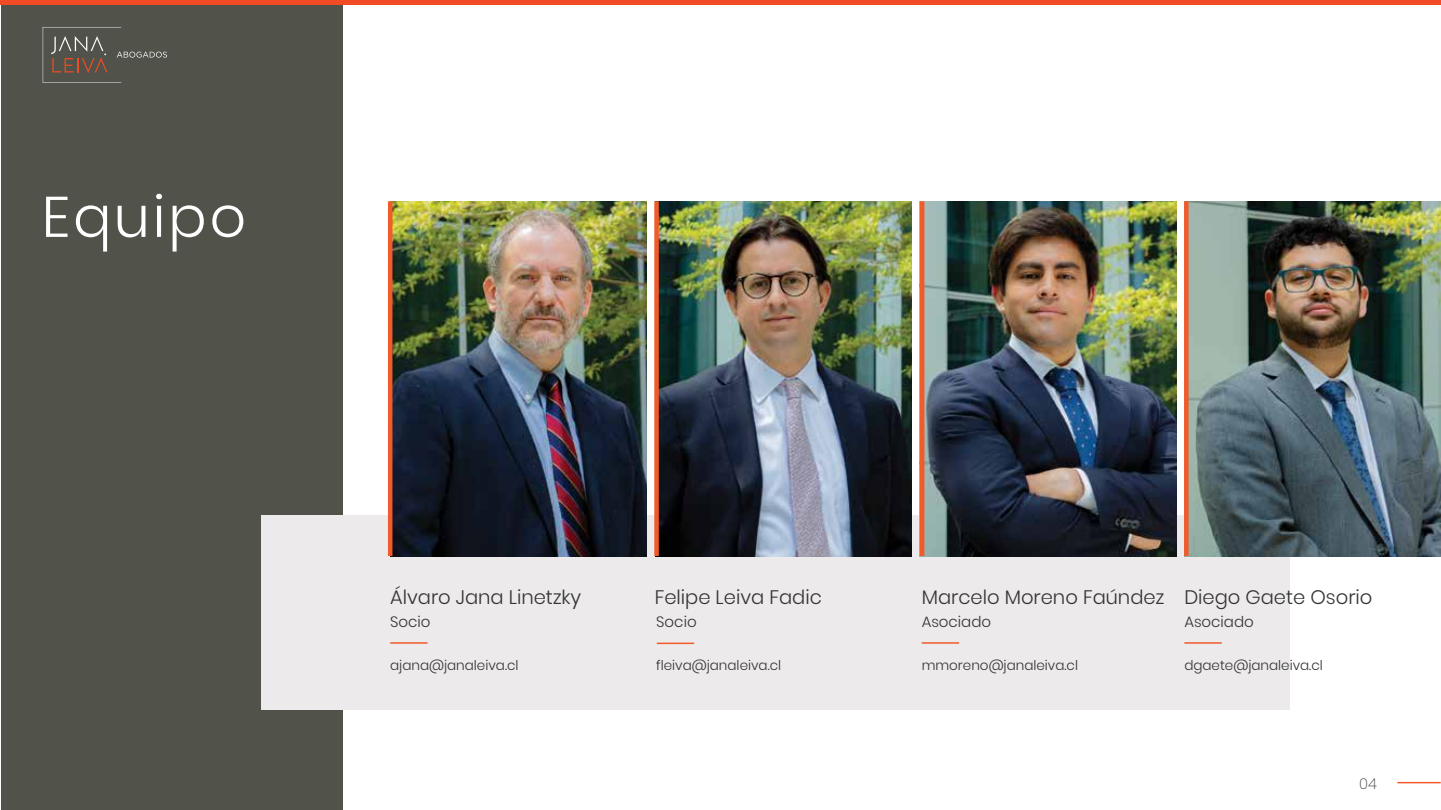
<style>
.page{position:relative;width:1441px;height:810px;background:#fff}
.page>*{position:absolute;margin:0;border:0;box-sizing:border-box;transform-origin:0 0}
.t1{font:300 57px "Poppins";letter-spacing:.05em;color:#fff}
.t2{font:300 19.5px "Poppins";color:#343333}
.t3{font:300 15px "Poppins";color:#343333}
.t4{font:200 15px "Poppins";color:#414142}
.t5{font:300 13.5px "Poppins";color:#343333}
</style>
<div class="page">
<div style="left:1px;top:0;width:341px;height:810px;background:#51534a"></div>
<div style="left:262px;top:515px;width:1027px;height:194px;background:#eceaea"></div>
<hr style="left:0;top:0;width:1440px;height:4px;background:#f04b24">
<hr style="left:1397px;top:782px;width:43px;height:1px;background:#f15a2a">
<img style="left:392px;top:201px;width:254px;height:355px">
<hr style="left:390px;top:642px;width:37px;height:2px;background:#f15a2a">
<hr style="left:388px;top:201px;width:4px;height:355px;background:#f15a2a">
<img style="left:1188px;top:201px;width:252px;height:355px">
<hr style="left:1184px;top:642px;width:37px;height:2px;background:#f15a2a">
<div style="left:1183px;top:201px;width:5px;height:355px;background:#f15a2a"></div>
<img style="left:658px;top:201px;width:253px;height:355px">
<hr style="left:656px;top:643px;width:38px;height:1px;background:#f15a2a">
<svg style="left:654px;top:201px;width:4px;height:355px"></svg>
<hr style="left:921px;top:642px;width:38px;height:2px;background:#f15a2a">
<img style="left:924px;top:201px;width:252px;height:355px">
<div style="left:919px;top:201px;width:5px;height:355px;background:#f15a2a"></div>
<svg style="left:43px;top:27px;width:124px;height:56px"></svg>
<h1 class="t1" style="left:42px;top:184px;width:206px">Equipo</h1>
<h2 class="t2" style="left:390px;top:585px;width:192px">Álvaro Jana Linetzky</h2>
<p class="t3" style="left:390px;top:613px;width:42px">Socio</p>
<p class="t5" style="left:390px;top:657px;width:130px">ajana@janaleiva.cl</p>
<h2 class="t2" style="left:654px;top:585px;width:169px">Felipe Leiva Fadic</h2>
<h2 class="t2" style="left:921px;top:585px;width:244px">Marcelo Moreno Faúndez</h2>
<p class="t3" style="left:921px;top:613px;width:71px">Asociado</p>
<p class="t5" style="left:921px;top:657px;width:158px">mmoreno@janaleiva.cl</p>
<h2 class="t2" style="left:1184px;top:585px;width:190px">Diego Gaete Osorio</h2>
<p class="t3" style="left:1184px;top:613px;width:71px">Asociado</p>
<p class="t3" style="left:656px;top:613px;width:42px">Socio</p>
<p class="t5" style="left:656px;top:657px;width:126px">fleiva@janaleiva.cl</p>
<p class="t5" style="left:1184px;top:657px;width:140px">dgaete@janaleiva.cl</p>
<p class="t4" style="left:1358px;top:775px;width:19px">04</p>
</div>
